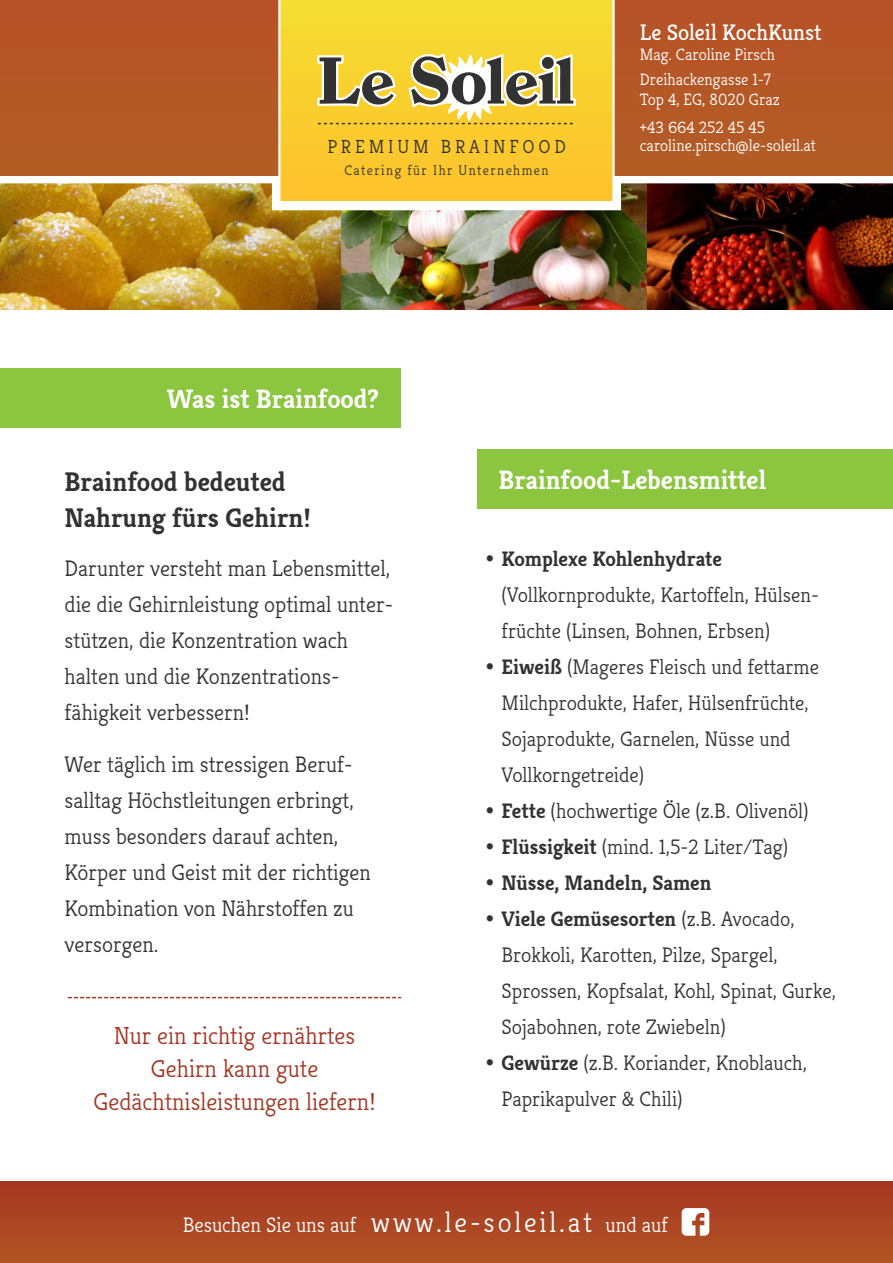
<style>
.page{position:relative;width:893px;height:1263px;background:#fff}
.page>*{position:absolute;margin:0;border:0;box-sizing:border-box;transform-origin:0 0}
.t1{font:700 27px/36px "Kreon";color:#333233}
.t2{font:700 26.7px "Kreon";color:#fff}
.t3{font:300 24.6px/33px "Kreon";color:#a53522;text-align:center}
.t4{font:300 22.5px/36px "Kreon";color:#333233}
.t5{font:22.5px "Kreon";color:#fff}
.t6{font:300 21px/36px "Kreon";color:#333233}
.t7{font:300 21px "Kreon";color:#fff}
.t8{font:700 21px "Kreon";color:#333233}
.t9{font:300 18.9px "Kreon";letter-spacing:.2em;color:#333233}
.t10{font:300 16.5px/25.8px "Kreon";color:#fff}
.t11{font:300 14.1px "Kreon";letter-spacing:.1em;color:#333233}
.s1{font-weight:700}
.s2{font-size:28.5px}
</style>
<div class="page">
<img style="left:646px;top:218px;width:247px;height:92px">
<img style="left:340px;top:218px;width:306px;height:92px">
<img style="left:0;top:218px;width:340px;height:92px">
<div style="left:478px;top:449px;width:415px;height:60px;background:#8bc63e"></div>
<div style="left:0;top:1181px;width:893px;height:82px;background:linear-gradient(to bottom,#a53622,#b15525)"></div>
<img style="left:0;top:183px;width:893px;height:35px">
<div style="left:0;top:0;width:893px;height:176px;background:#b45726"></div>
<div style="left:0;top:368px;width:401px;height:60px;background:#8bc63e"></div>
<svg style="left:682px;top:1208px;width:27px;height:28px"></svg>
<svg style="left:69px;top:997px;width:332px;height:1px"></svg>
<svg style="left:278px;top:0;width:337px;height:203px;background:#f8d138"></svg>
<svg style="left:315px;top:40px;width:263px;height:129px;background:#ddbd49"></svg>
<p class="t9" style="left:327px;top:136px;width:240px">PREMIUM BRAINFOOD</p>
<p class="t11" style="left:344px;top:163px;width:206px">Catering für Ihr Unternehmen</p>
<p class="t5" style="left:640px;top:19px;width:183px">Le Soleil KochKunst</p>
<p class="t10" style="left:640px;top:42px;width:137px">Mag. Caroline Pirsch<br>Dreihackengasse 1-7</p>
<p class="t10" style="left:640px;top:86px;width:141px;line-height:27.9px">Top 4, EG, 8020 Graz +43 664 252 45 45</p>
<p class="t10" style="left:640px;top:133px;width:177px">caroline.pirsch@le-soleil.at</p>
<p class="t2" style="left:167px;top:381px;width:214px">Was ist Brainfood?</p>
<p class="t1" style="left:65px;top:464px;width:248px">Brainfood bedeuted<br>Nahrung fürs Gehirn!</p>
<p class="t4" style="left:65px;top:551px;width:330px">Darunter versteht man Lebensmittel, die die Gehirnleistung optimal unter&shy;stützen, die Konzentration wach halten und die Konzentrations&shy;fähigkeit verbessern!</p>
<p class="t4" style="left:65px;top:746px;width:308px">Wer täglich im stressigen Beruf&shy;salltag Höchstleitungen erbringt, muss besonders darauf achten,<br>Körper und Geist mit der richtigen<br>Kombination von Nährstoffen zu versorgen.</p>
<p class="t3" style="left:94px;top:1019px;width:284px">Nur ein richtig ernährtes<br>Gehirn kann gute<br>Gedächtnisleistungen liefern!</p>
<p class="t2" style="left:499px;top:463px;width:269px">Brainfood-Lebensmittel</p>
<p class="t6" style="left:502px;top:541px;width:319px;text-indent:-16px">• <span class="s1">Komplexe Kohlenhydrate </span>(Vollkornprodukte, Kartoffeln, Hülsen&shy;früchte (Linsen, Bohnen, Erbsen)</p>
<p class="t6" style="left:502px;top:649px;width:319px;text-indent:-16px">• <span class="s1">Eiweiß</span> (Mageres Fleisch und fettarme Milchprodukte, Hafer, Hülsenfrüchte, Sojaprodukte, Garnelen, Nüsse und Vollkorngetreide)</p>
<p class="t6" style="left:485px;top:793px;width:325px">• <span class="s1">Fette</span> (hochwertige Öle (z.B. Olivenöl)</p>
<p class="t6" style="left:485px;top:829px;width:305px">• <span class="s1">Flüssigkeit</span> (mind. 1,5-2 Liter/Tag)</p>
<p class="t8" style="left:485px;top:869px;width:228px">• Nüsse, Mandeln, Samen</p>
<p class="t6" style="left:502px;top:901px;width:336px;text-indent:-16px">• <span class="s1">Viele Gemüsesorten</span> (z.B. Avocado, Brokkoli, Karotten, Pilze, Spargel, Sprossen, Kopfsalat, Kohl, Spinat, Gurke, Sojabohnen, rote Zwiebeln)</p>
<p class="t6" style="left:502px;top:1045px;width:307px;text-indent:-16px">• <span class="s1">Gewürze</span> (z.B. Koriander, Knoblauch,<br>Paprikapulver &amp; Chili)</p>
<p class="t7" style="left:183px;top:1213px;width:487px">Besuchen Sie uns auf <span class="s2">www.le-soleil.at</span> und auf</p>
</div>
